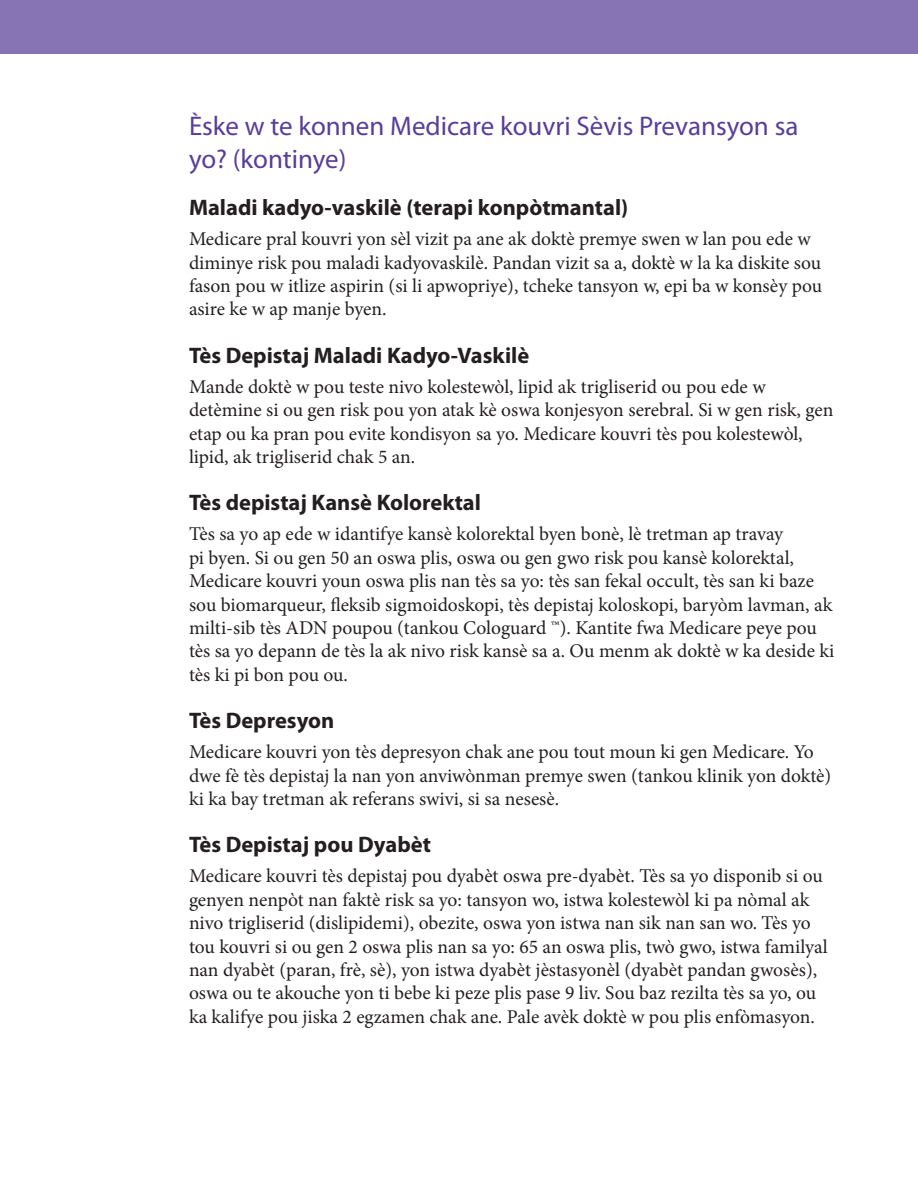
<style>
.page{position:relative;width:918px;height:1188px;background:#fff}
.page>*{position:absolute;margin:0;border:0;box-sizing:border-box;transform-origin:0 0}
.PS_Heading_2_cont{font:27px/32.4px "Myriad Pro";color:#593e99}
.PS_Heading_2{font:700 22.5px "Myriad Pro";color:#231f20}
.PS_text{font:19.5px/23.4px "Minion Pro";letter-spacing:-.005em;color:#231f20}
</style>
<div class="page">
<div style="left:0;top:0;width:918px;height:54px;background:#8674b5"></div>
<h2 class="PS_Heading_2_cont" style="left:189px;top:110px;width:611px">Èske w te konnen Medicare kouvri Sèvis Prevansyon sa yo? (kontinye)</h2>
<h2 class="PS_Heading_2" style="left:189px;top:193px;width:441px">Maladi kadyo-vaskilè (terapi konpòtmantal)</h2>
<p class="PS_text" style="left:189px;top:227px;width:635px">Medicare pral kouvri yon sèl vizit pa ane ak doktè premye swen w lan pou ede w diminye risk pou maladi kadyovaskilè. Pandan vizit sa a, doktè w la ka diskite sou fason pou w itlize aspirin (si li apwopriye), tcheke tansyon w, epi ba w konsèy pou asire ke w ap manje byen.</p>
<h2 class="PS_Heading_2" style="left:189px;top:340px;width:342px">Tès Depistaj Maladi Kadyo-Vaskilè</h2>
<p class="PS_text" style="left:189px;top:375px;width:646px">Mande doktè w pou teste nivo kolestewòl, lipid ak trigliserid ou pou ede w detèmine si ou gen risk pou yon atak kè oswa konjesyon serebral. Si w gen risk, gen etap ou ka pran pou evite kondisyon sa yo. Medicare kouvri tès pou kolestewòl, lipid, ak trigliserid chak 5 an.</p>
<h2 class="PS_Heading_2" style="left:189px;top:488px;width:294px">Tès depistaj Kansè Kolorektal</h2>
<p class="PS_text" style="left:189px;top:522px;width:647px">Tès sa yo ap ede w idantifye kansè kolorektal byen bonè, lè tretman ap travay<br>pi byen. Si ou gen 50 an oswa plis, oswa ou gen gwo risk pou kansè kolorektal, Medicare kouvri youn oswa plis nan tès sa yo: tès san fekal occult, tès san ki baze sou biomarqueur, fleksib sigmoidoskopi, tès depistaj koloskopi, baryòm lavman, ak milti-sib tès ADN poupou (tankou Cologuard ™). Kantite fwa Medicare peye pou tès sa yo depann de tès la ak nivo risk kansè sa a. Ou menm ak doktè w ka deside ki tès ki pi bon pou ou.</p>
<h2 class="PS_Heading_2" style="left:189px;top:706px;width:147px">Tès Depresyon</h2>
<p class="PS_text" style="left:189px;top:740px;width:644px">Medicare kouvri yon tès depresyon chak ane pou tout moun ki gen Medicare. Yo dwe fè tès depistaj la nan yon anviwònman premye swen (tankou klinik yon doktè) ki ka bay tretman ak referans swivi, si sa nesesè.</p>
<h2 class="PS_Heading_2" style="left:189px;top:830px;width:244px">Tès Depistaj pou Dyabèt</h2>
<p class="PS_text" style="left:189px;top:864px;width:640px">Medicare kouvri tès depistaj pou dyabèt oswa pre-dyabèt. Tès sa yo disponib si ou genyen nenpòt nan faktè risk sa yo: tansyon wo, istwa kolestewòl ki pa nòmal ak nivo trigliserid (dislipidemi), obezite, oswa yon istwa nan sik nan san wo. Tès yo tou kouvri si ou gen 2 oswa plis nan sa yo: 65 an oswa plis, twò gwo, istwa familyal nan dyabèt (paran, frè, sè), yon istwa dyabèt jèstasyonèl (dyabèt pandan gwosès), oswa ou te akouche yon ti bebe ki peze plis pase 9 liv. Sou baz rezilta tès sa yo, ou ka kalifye pou jiska 2 egzamen chak ane. Pale avèk doktè w pou plis enfòmasyon.</p>
</div>
